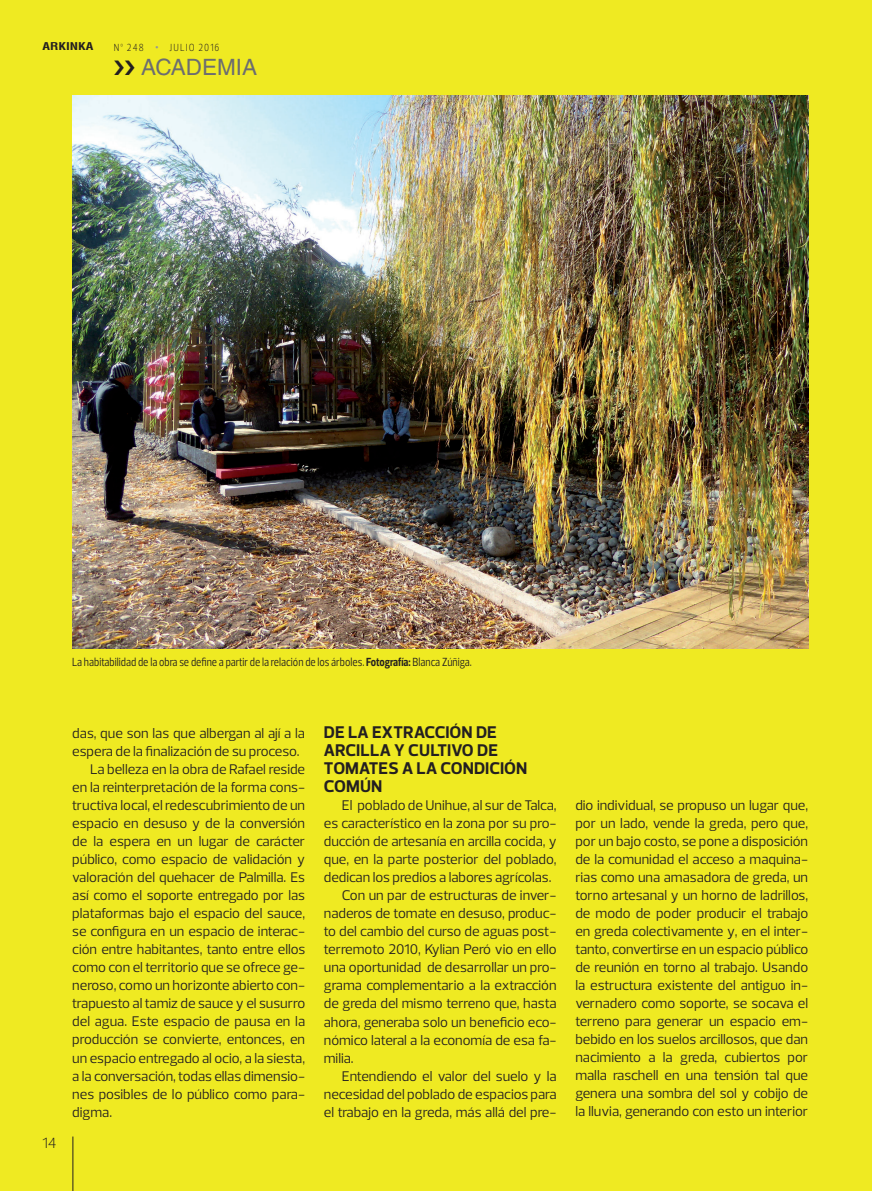
<style>
.page{position:relative;width:872px;height:1191px;background:#efea22}
.page>*{position:absolute;margin:0;border:0;box-sizing:border-box;transform-origin:0 0}
.t1{font:22.5px "Helvetica LT Std";color:#6c6d70}
.t2{font:700 17.25px/18px "Prelo";color:#231f20}
.t3{font:300 15px "Prelo";color:#231f20}
.t4{font:14.25px/18px "Prelo";color:#231f20;text-align:justify}
.t5{font:14.25px "Prelo";letter-spacing:-.045em;color:#231f20}
.t6{font:12px "Prelo Condensed";color:#231f20}
.t7{font:300 10.5px "Prelo Condensed";letter-spacing:.1em;color:#231f20}
.t8{font:700 condensed 10.5px "Helvetica";color:#231f20;scale:1.3 1}
.s1{font-family:"Helvetica";font-weight:700;color:#939598}
.s2{font-weight:700}
</style>
<div class="page">
<hr style="left:73px;top:1136px;width:1px;height:55px;background:#231f20">
<img style="left:72px;top:96px;width:736px;height:552px">
<p class="t8" style="left:43px;top:40px;width:41px">ARKINKA</p>
<p class="t7" style="left:114px;top:41px;width:107px">Nº 248 <span class="s1">•</span> JULIO 2016</p>
<h1 class="t1" style="left:141px;top:54px;width:117px">ACADEMIA</h1>
<p class="t6" style="left:72px;top:655px;width:401px">La habitabilidad de la obra se define a partir de la relación de los árboles. <span class="s2">Fotografía:</span> Blanca Zúñiga.</p>
<p class="t3" style="left:43px;top:1133px;width:16px">14</p>
<p class="t4" style="left:72px;top:724px;width:234px">das, que son las que albergan al ají a la</p>
<p class="t4" style="left:72px;top:742px;width:229px">espera de la finalización de su proceso.</p>
<p class="t4" style="left:90px;top:760px;width:216px">La belleza en la obra de Rafael reside</p>
<p class="t4" style="left:72px;top:778px;width:234px">en la reinterpretación de la forma cons-</p>
<p class="t4" style="left:72px;top:796px;width:234px">tructiva local, el redescubrimiento de un</p>
<p class="t4" style="left:72px;top:814px;width:234px">espacio en desuso y de la conversión</p>
<p class="t4" style="left:72px;top:832px;width:234px">de la espera en un lugar de carácter</p>
<p class="t4" style="left:72px;top:850px;width:234px">público, como espacio de validación y</p>
<p class="t4" style="left:72px;top:868px;width:234px">valoración del quehacer de Palmilla. Es</p>
<p class="t4" style="left:72px;top:886px;width:234px">así como el soporte entregado por las</p>
<p class="t4" style="left:72px;top:904px;width:234px">plataformas bajo el espacio del sauce,</p>
<p class="t4" style="left:72px;top:922px;width:234px">se configura en un espacio de interac-</p>
<p class="t5" style="left:72px;top:941px;width:234px">ción entre habitantes, tanto entre ellos</p>
<p class="t4" style="left:72px;top:958px;width:234px">como con el territorio que se ofrece ge-</p>
<p class="t4" style="left:72px;top:976px;width:234px">neroso, como un horizonte abierto con-</p>
<p class="t4" style="left:72px;top:994px;width:234px">trapuesto al tamiz de sauce y el susurro</p>
<p class="t4" style="left:72px;top:1012px;width:234px">del agua. Este espacio de pausa en la</p>
<p class="t4" style="left:72px;top:1030px;width:234px">producción se convierte, entonces, en</p>
<p class="t4" style="left:72px;top:1048px;width:234px">un espacio entregado al ocio, a la siesta,</p>
<p class="t4" style="left:72px;top:1066px;width:234px">a la conversación, todas ellas dimensio-</p>
<p class="t4" style="left:72px;top:1084px;width:234px">nes posibles de lo público como para-</p>
<p class="t4" style="left:72px;top:1102px;width:41px">digma.</p>
<p class="t2" style="left:324px;top:723px;width:205px">DE LA EXTRACCIÓN DE<br>ARCILLA Y CULTIVO DE<br>TOMATES A LA CONDICIÓN<br>COMÚN</p>
<p class="t4" style="left:342px;top:796px;width:216px">El poblado de Unihue, al sur de Talca,</p>
<p class="t4" style="left:324px;top:814px;width:234px">es característico en la zona por su pro-</p>
<p class="t4" style="left:324px;top:832px;width:234px">ducción de artesanía en arcilla cocida, y</p>
<p class="t4" style="left:324px;top:850px;width:234px">que, en la parte posterior del poblado,</p>
<p class="t4" style="left:324px;top:868px;width:229px">dedican los predios a labores agrícolas.</p>
<p class="t4" style="left:342px;top:886px;width:216px">Con un par de estructuras de inver-</p>
<p class="t4" style="left:324px;top:904px;width:234px">naderos de tomate en desuso, produc-</p>
<p class="t4" style="left:324px;top:922px;width:234px">to del cambio del curso de aguas post-</p>
<p class="t4" style="left:324px;top:940px;width:234px">terremoto 2010, Kylian Peró vio en ello</p>
<p class="t4" style="left:324px;top:958px;width:234px">una oportunidad de desarrollar un pro-</p>
<p class="t4" style="left:324px;top:976px;width:234px">grama complementario a la extracción</p>
<p class="t4" style="left:324px;top:994px;width:234px">de greda del mismo terreno que, hasta</p>
<p class="t4" style="left:324px;top:1012px;width:234px">ahora, generaba solo un beneficio eco-</p>
<p class="t4" style="left:324px;top:1030px;width:234px">nómico lateral a la economía de esa fa-</p>
<p class="t4" style="left:324px;top:1048px;width:31px">milia.</p>
<p class="t4" style="left:342px;top:1066px;width:216px">Entendiendo el valor del suelo y la</p>
<p class="t4" style="left:324px;top:1084px;width:234px">necesidad del poblado de espacios para</p>
<p class="t4" style="left:324px;top:1102px;width:234px">el trabajo en la greda, más allá del pre-</p>
<p class="t4" style="left:575px;top:796px;width:234px">dio individual, se propuso un lugar que, por un lado, vende la greda, pero que, por un bajo costo, se pone a disposición de la comunidad el acceso a maquina&shy;rias como una amasadora de greda, un torno artesanal y un horno de ladrillos, de modo de poder producir el trabajo en greda colectivamente y, en el inter&shy;tanto, convertirse en un espacio público de reunión en torno al trabajo. Usando la estructura existente del antiguo in&shy;vernadero como soporte, se socava el terreno para generar un espacio em&shy;bebido en los suelos arcillosos, que dan nacimiento a la greda, cubiertos por malla raschell en una tensión tal que genera una sombra del sol y cobijo de la lluvia, generando con esto un interior</p>
</div>
